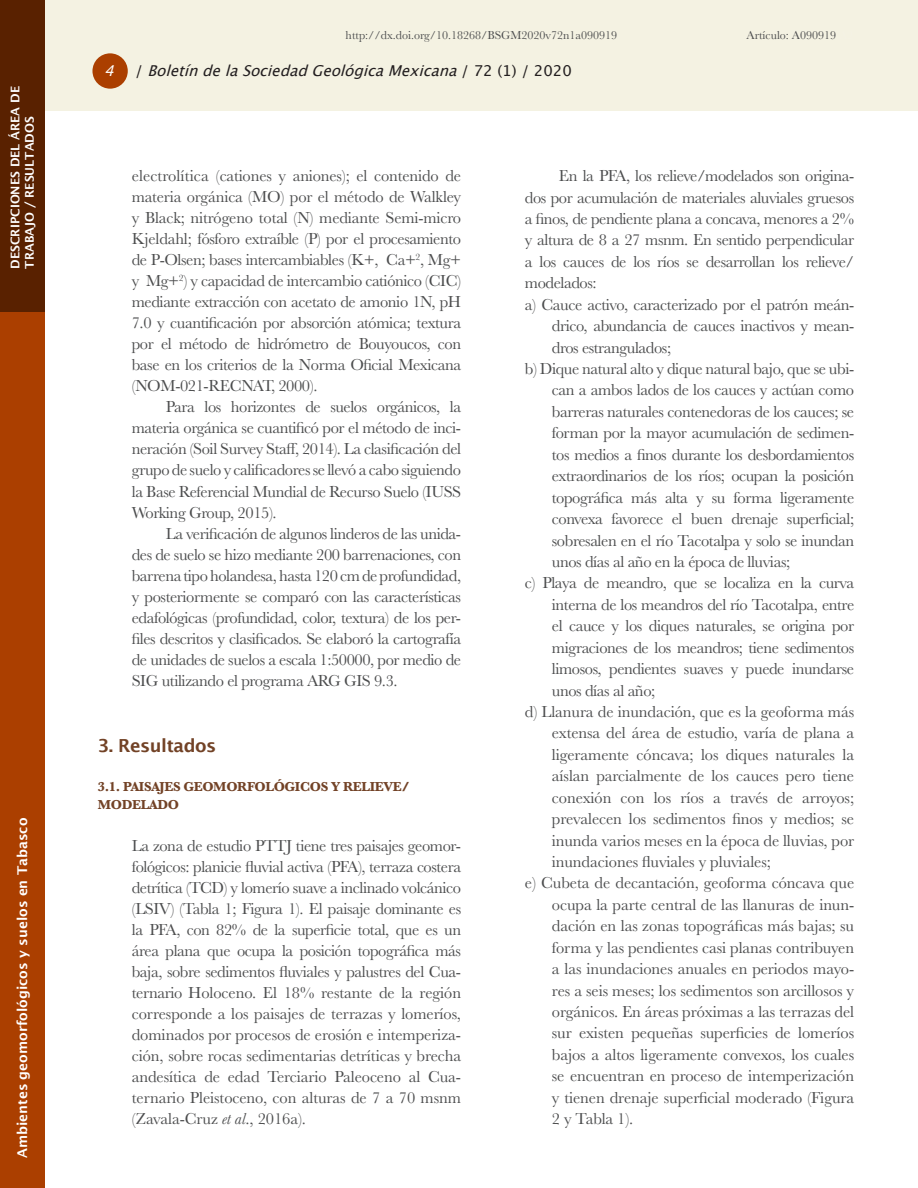
<style>
.page{position:relative;width:918px;height:1188px;background:#fff}
.page>*{position:absolute;margin:0;border:0;box-sizing:border-box;transform-origin:0 0}
.Jerarqu_a_1{font:600 18px "Lucida Sans";letter-spacing:-.025em;color:#724226}
.Texto_general{font:16.5px/21.5px "Baskerville";letter-spacing:-.025em;color:#4b4c4d;text-align:justify}
.t1{font:italic 15px "Lucida Grande";color:#231f20}
.Jerarqu_a_2{font:700 13.5px/18px "Baskerville";letter-spacing:-.025em;color:#724226}
.t2{font:600 13.5px "Lucida Sans";color:#fff}
.t3{font:12px "Baskerville";color:#4b4c4d}
.Secci_n{font:600 12px/14.4px "Lucida Sans";color:#fff}
.s1{color:#f4f2e5}
.s2{color:#fff}
.s3{font-style:normal}
.s4{font-style:italic}
</style>
<div class="page">
<div style="left:0;top:311px;width:44px;height:877px;background:#ab3f00"></div>
<div style="left:45px;top:0;width:873px;height:111px;background:#f4f2e2"></div>
<div style="left:92px;top:53px;width:36px;height:36px;background:#ab3f00;border-radius:50%"></div>
<div style="left:0;top:0;width:44px;height:311px;background:#592100"></div>
<p class="Secci_n" style="left:8px;top:269px;width:184px;rotate:-90deg">DESCRIPCIONES DEL ÁREA DE<br>TRABAJO / RESULTADOS</p>
<p class="t2" style="left:15px;top:1158px;width:342px;rotate:-90deg">Ambientes geomorfológicos y suelos en Tabasco</p>
<p class="t3" style="left:346px;top:27px;width:273px">http://dx.doi.org/10.18268/BSGM2020v72n1a090919</p>
<p class="t3" style="left:747px;top:27px;width:108px">Artículo: A090919 <span class="s1">A2</span></p>
<p class="t1" style="left:104px;top:62px;width:469px"><span class="s2">4</span> <span class="s3">/</span> BoletíndelaSociedadGeológicaMexicana<span class="s3">/ 7 2 ( 1 ) / 2 0 2 0</span></p>
<p class="Texto_general" style="left:132px;top:166px;width:331px;line-height:21px">electrolítica (cationes y aniones); el contenido de materia orgánica (MO) por el método de Walkley y Black; nitrógeno total (N) mediante Semi-micro Kjeldahl; fósforo extraíble (P) por el procesamiento de P-Olsen; bases intercambiables (K+, Ca+<sup>2</sup>, Mg+ y Mg+<sup>2</sup>) y capacidad de intercambio catiónico (CIC) mediante extracción con acetato de amonio 1N, pH 7.0 y cuantificación por absorción atómica; textura por el método de hidrómetro de Bouyoucos, con base en los criterios de la Norma Oficial Mexicana (NOM-021-RECNAT, 2000).</p>
<p class="Texto_general" style="left:132px;top:397px;width:331px;line-height:21px;text-indent:34px">Para los horizontes de suelos orgánicos, la materia orgánica se cuantificó por el método de inci&shy;neración (Soil Survey Staff, 2014). La clasificación del grupo de suelo y calificadores se llevó a cabo siguiendo la Base Referencial Mundial de Recurso Suelo (IUSS Working Group, 2015).</p>
<p class="Texto_general" style="left:132px;top:523px;width:331px;line-height:21px;text-indent:34px">La verificación de algunos linderos de las unida&shy;des de suelo se hizo mediante 200 barrenaciones, con barrena tipo holandesa, hasta 120 cm de profundidad, y posteriormente se comparó con las características edafológicas (profundidad, color, textura) de los per&shy;files descritos y clasificados. Se elaboró la cartografía de unidades de suelos a escala 1:50000, por medio de SIG utilizando el programa ARG GIS 9.3.</p>
<p class="Jerarqu_a_1" style="left:98px;top:735px;width:120px">3. Resultados</p>
<p class="Jerarqu_a_2" style="left:98px;top:778px;width:314px">3.1. PAISAJES GEOMORFOLÓGICOS Y RELIEVE/<br>MODELADO</p>
<p class="Texto_general" style="left:132px;top:835px;width:331px;line-height:21px">La zona de estudio PTTJ tiene tres paisajes geomor&shy;fológicos: planicie fluvial activa (PFA), terraza costera detrítica (TCD) y lomerío suave a inclinado volcánico (LSIV) (Tabla 1; Figura 1). El paisaje dominante es la PFA, con 82% de la superficie total, que es un área plana que ocupa la posición topográfica más baja, sobre sedimentos fluviales y palustres del Cua&shy;ternario Holoceno. El 18% restante de la región corresponde a los paisajes de terrazas y lomeríos, dominados por procesos de erosión e intemperiza&shy;ción, sobre rocas sedimentarias detríticas y brecha andesítica de edad Terciario Paleoceno al Cua&shy;ternario Pleistoceno, con alturas de 7 a 70 msnm (Zavala-Cruz <span class="s4">et al</span>., 2016a).</p>
<p class="Texto_general" style="left:525px;top:165px;width:331px;text-indent:34px">En la PFA, los relieve/modelados son origina&shy;dos por acumulación de materiales aluviales gruesos a finos, de pendiente plana a concava, menores a 2% y altura de 8 a 27 msnm. En sentido perpendicular a los cauces de los ríos se desarrollan los relieve/ modelados:</p>
<p class="Texto_general" style="left:552px;top:294px;width:304px;text-indent:-27px">a) Cauce activo, caracterizado por el patrón meán&shy;drico, abundancia de cauces inactivos y mean&shy;dros estrangulados;</p>
<p class="Texto_general" style="left:552px;top:358px;width:304px;text-indent:-27px">b) Dique natural alto y dique natural bajo, que se ubi&shy;can a ambos lados de los cauces y actúan como barreras naturales contenedoras de los cauces; se forman por la mayor acumulación de sedimen&shy;tos medios a finos durante los desbordamientos extraordinarios de los ríos; ocupan la posición topográfica más alta y su forma ligeramente convexa favorece el buen drenaje superficial; sobresalen en el río Tacotalpa y solo se inundan unos días al año en la época de lluvias;</p>
<p class="Texto_general" style="left:552px;top:573px;width:304px;text-indent:-27px">c) Playa de meandro, que se localiza en la curva interna de los meandros del río Tacotalpa, entre el cauce y los diques naturales, se origina por migraciones de los meandros; tiene sedimentos limosos, pendientes suaves y puede inundarse unos días al año;</p>
<p class="Texto_general" style="left:552px;top:701px;width:304px;text-indent:-27px">d) Llanura de inundación, que es la geoforma más extensa del área de estudio, varía de plana a ligeramente cóncava; los diques naturales la aíslan parcialmente de los cauces pero tiene conexión con los ríos a través de arroyos; prevalecen los sedimentos finos y medios; se inunda varios meses en la época de lluvias, por inundaciones fluviales y pluviales;</p>
<p class="Texto_general" style="left:552px;top:873px;width:304px;text-indent:-27px">e) Cubeta de decantación, geoforma cóncava que ocupa la parte central de las llanuras de inun&shy;dación en las zonas topográficas más bajas; su forma y las pendientes casi planas contribuyen a las inundaciones anuales en periodos mayo&shy;res a seis meses; los sedimentos son arcillosos y orgánicos. En áreas próximas a las terrazas del sur existen pequeñas superficies de lomeríos bajos a altos ligeramente convexos, los cuales se encuentran en proceso de intemperización y tienen drenaje superficial moderado (Figura 2 y Tabla 1).</p>
</div>
